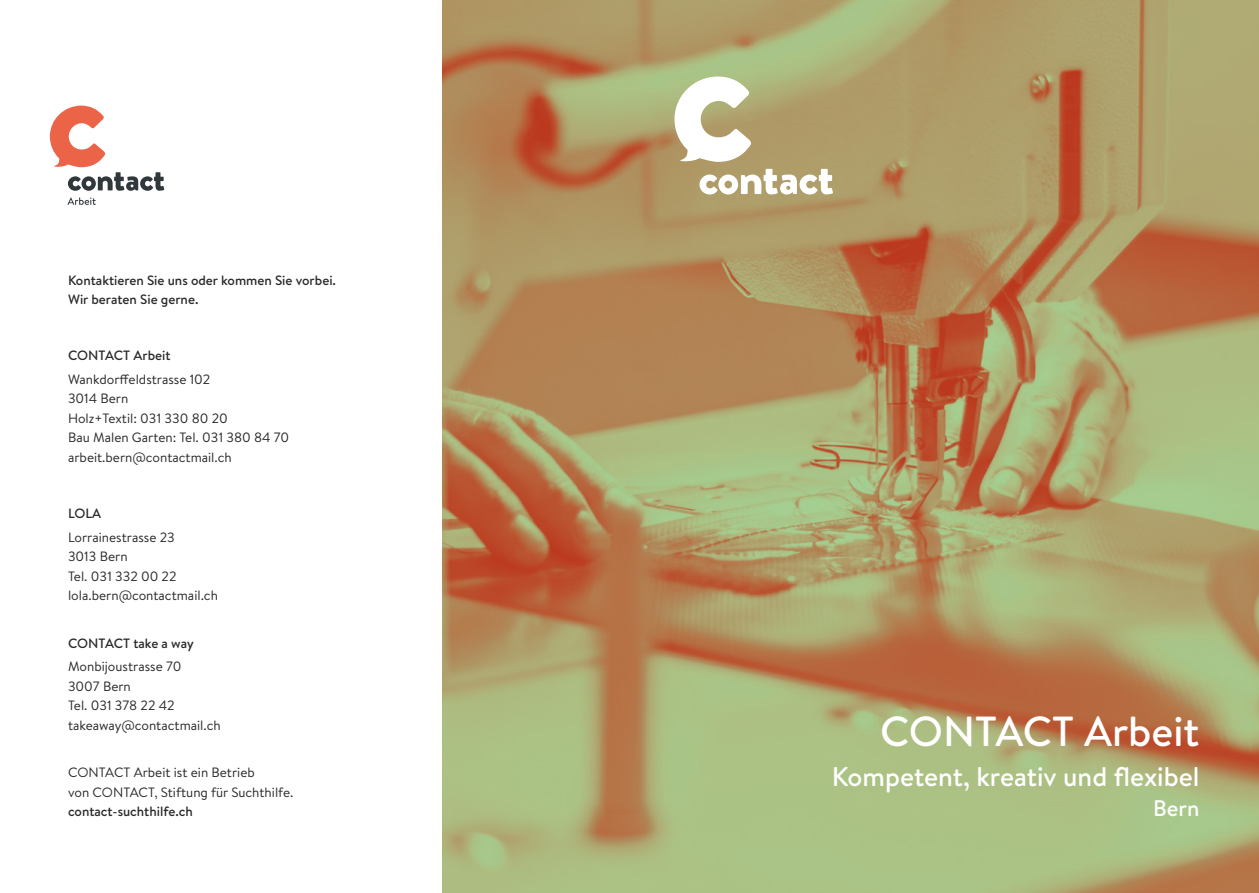
<style>
.page{position:relative;width:1259px;height:893px;background:#fff}
.page>*{position:absolute;margin:0;border:0;box-sizing:border-box;transform-origin:0 0}
.t1{font:500 42px "Brandon Text";color:#fff}
.t2{font:500 27px "Brandon Text";color:#fff}
.t3{font:500 22.5px "Brandon Text";color:#fff}
.t4{font:13.5px/19.5px "Brandon Text";color:#282827}
.t5{font:500 13.5px/19.5px "Brandon Text";color:#282827}
</style>
<div class="page">
<img style="left:442px;top:0;width:817px;height:893px">
<svg style="left:50px;top:106px;width:114px;height:85px"></svg>
<svg style="left:67px;top:197px;width:29px;height:8px"></svg>
<svg style="left:699px;top:169px;width:134px;height:26px"></svg>
<svg style="left:674px;top:77px;width:77px;height:85px"></svg>
<p class="t5" style="left:68px;top:270px;width:269px">Kontaktieren Sie uns oder kommen Sie vorbei.<br>Wir beraten Sie gerne.</p>
<p class="t5" style="left:68px;top:345px;width:104px">CONTACT Arbeit</p>
<p class="t4" style="left:68px;top:369px;width:223px">Wankdorffeldstrasse 102<br>3014 Bern<br>Holz+Textil: 031 330 80 20<br>Bau Malen Garten: Tel. 031 380 84 70 arbeit.bern@contactmail.ch</p>
<p class="t5" style="left:68px;top:503px;width:35px">LOLA</p>
<p class="t4" style="left:68px;top:527px;width:151px">Lorrainestrasse 23<br>3013 Bern<br>Tel. 031 332 00 22 lola.bern@contactmail.ch</p>
<p class="t5" style="left:68px;top:633px;width:127px">CONTACT take a way</p>
<p class="t4" style="left:68px;top:656px;width:154px">Monbijoustrasse 70<br>3007 Bern<br>Tel. 031 378 22 42 takeaway@contactmail.ch</p>
<p class="t4" style="left:68px;top:762px;width:227px">CONTACT Arbeit ist ein Betrieb<br>von CONTACT, Stiftung für Suchthilfe.</p>
<p class="t5" style="left:68px;top:802px;width:126px">contact-suchthilfe.ch</p>
<h1 class="t1" style="left:880px;top:703px;width:321px">CONTACT Arbeit</h1>
<h2 class="t2" style="left:831px;top:758px;width:369px">Kompetent, kreativ und flexibel</h2>
<h3 class="t3" style="left:1153px;top:793px;width:48px">Bern</h3>
</div>
